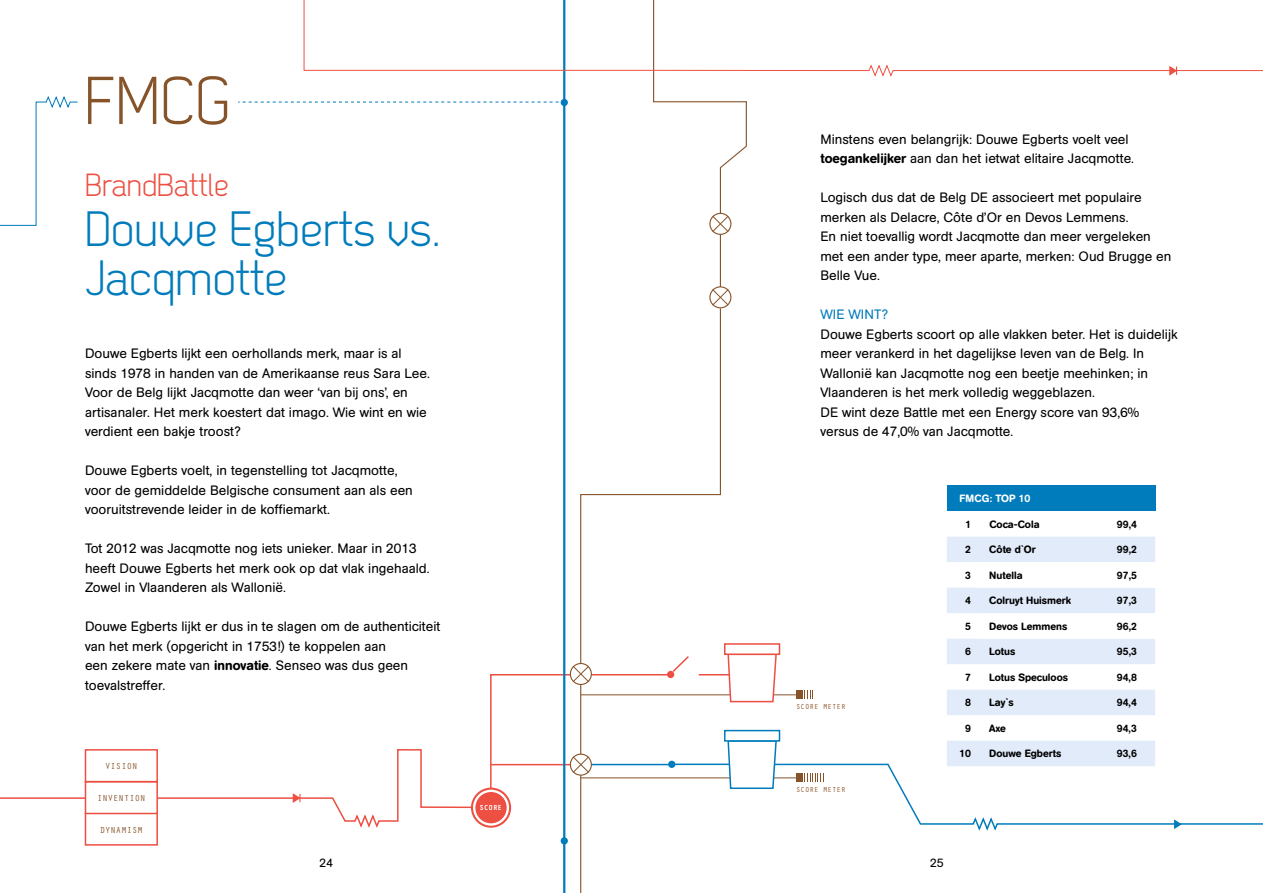
<style>
.page{position:relative;width:1263px;height:893px;background:#fff}
.page>*{position:absolute;margin:0;border:0;box-sizing:border-box;transform-origin:0 0}
.t1{font:67.5px "Dekar";color:#875329}
.t2{font:49.5px/49.5px "Dekar";color:#007bbb}
.t3{font:32.1px "Dekar";color:#ed4f42}
.t4{font:13.5px/19.5px "AG Book Rounded";color:#000}
.t5{font:13.5px "AG Book Rounded";letter-spacing:.01em;color:#007bbb}
.t6{font:12px "AG Book Rounded";color:#000}
.t7{font:500 10.5px "AG Book Rounded";color:#000}
.t8{font:500 10.5px "AG Book Rounded";letter-spacing:.01em;color:#fff}
.t9{font:9px "Orator Std";color:#875329}
.t10{font:7.5px "Orator Std";color:#875329}
.t11{font:7.5px "Orator Std";color:#fff}
.s1{font-weight:500}
</style>
<div class="page">
<div style="left:796px;top:690px;width:7px;height:9px;background:#875329"></div>
<svg style="left:804px;top:690px;width:9px;height:9px"></svg>
<hr style="left:581px;top:694px;width:215px;height:1px;background:#875329">
<hr style="left:580px;top:777px;width:216px;height:1px;background:#875329">
<div style="left:710px;top:287px;width:21px;height:21px;background:#8f5f38;border-radius:50%"></div>
<div style="left:709px;top:286px;width:22px;height:22px;border:1px solid #875329;border-radius:50%"></div>
<hr style="left:699px;top:674px;width:30px;height:1px;background:#ed4f42">
<svg style="left:727px;top:655px;width:51px;height:48px"></svg>
<hr style="left:672px;top:764px;width:57px;height:1px;background:#007bbb">
<svg style="left:727px;top:739px;width:536px;height:92px"></svg>
<div style="left:724px;top:730px;width:56px;height:12px;background:#fff;border:2px solid #007bbb"></div>
<hr style="left:563px;top:0;width:2px;height:893px;background:#007bbb">
<svg style="left:580px;top:307px;width:141px;height:586px"></svg>
<svg style="left:0;top:96px;width:78px;height:130px"></svg>
<svg style="left:0;top:654px;width:690px;height:176px"></svg>
<div style="left:85px;top:812px;width:73px;height:34px;background:#fff;border:2px solid #ed4f42"></div>
<div style="left:85px;top:781px;width:73px;height:33px;background:#fff;border:2px solid #ed4f42"></div>
<div style="left:85px;top:749px;width:73px;height:33px;background:#fff;border:2px solid #ed4f42"></div>
<svg style="left:472px;top:789px;width:38px;height:38px"></svg>
<div style="left:471px;top:788px;width:40px;height:40px;border:2px solid #ed4f42;border-radius:50%"></div>
<div style="left:476px;top:793px;width:30px;height:29px;background:#ed4f42;border-radius:50%"></div>
<div style="left:475px;top:792px;width:32px;height:31px;border:2px solid #ed4f42;border-radius:50%"></div>
<div style="left:561px;top:837px;width:7px;height:7px;border:2px solid #007bbb;border-radius:50%"></div>
<svg style="left:238px;top:100px;width:324px;height:5px"></svg>
<div style="left:561px;top:99px;width:7px;height:7px;border:2px solid #007bbb;border-radius:50%"></div>
<svg style="left:653px;top:77px;width:94px;height:229px"></svg>
<div style="left:724px;top:643px;width:56px;height:12px;background:#fff;border:2px solid #ed4f42"></div>
<svg style="left:303px;top:0;width:960px;height:77px"></svg>
<div style="left:947px;top:486px;width:208px;height:25px;background:#007bbb"></div>
<svg style="left:947px;top:536px;width:208px;height:1px"></svg>
<svg style="left:947px;top:537px;width:208px;height:229px;fill:#e2ebfa"></svg>
<svg style="left:976px;top:562px;width:179px;height:77px"></svg>
<h1 class="t1" style="left:85px;top:67px;width:148px">FMCG</h1>
<h3 class="t3" style="left:85px;top:169px;width:146px">BrandBattle</h3>
<h2 class="t2" style="left:85px;top:205px;width:358px">Douwe Egberts vs.<br>Jacqmotte</h2>
<p class="t4" style="left:85px;top:344px;width:346px">Douwe Egberts lijkt een oerhollands merk, maar is al sinds 1978 in handen van de Amerikaanse reus Sara Lee.<br>Voor de Belg lijkt Jacqmotte dan weer ‘van bij ons’, en artisanaler. Het merk koestert dat imago. Wie wint en wie verdient een bakje troost?</p>
<p class="t4" style="left:85px;top:461px;width:329px">Douwe Egberts voelt, in tegenstelling tot Jacqmotte, voor de gemiddelde Belgische consument aan als een vooruitstrevende leider in de koffiemarkt.</p>
<p class="t4" style="left:85px;top:539px;width:346px">Tot 2012 was Jacqmotte nog iets unieker. Maar in 2013 heeft Douwe Egberts het merk ook op dat vlak ingehaald.<br>Zowel in Vlaanderen als Wallonië.</p>
<p class="t4" style="left:85px;top:617px;width:357px">Douwe Egberts lijkt er dus in te slagen om de authenticiteit van het merk (opgericht in 1753!) te koppelen aan<br>een zekere mate van <span class="s1">innovatie</span>. Senseo was dus geen toevalstreffer.</p>
<p class="t9" style="left:105px;top:759px;width:34px">VISION</p>
<p class="t9" style="left:97px;top:792px;width:50px">INVENTION</p>
<p class="t9" style="left:100px;top:824px;width:17px">DYNAMISM</p>
<p class="t11" style="left:480px;top:802px;width:24px">SCORE</p>
<p class="t4" style="left:820px;top:129px;width:315px">Minstens even belangrijk: Douwe Egberts voelt veel <span class="s1">toegankelijker</span> aan dan het ietwat elitaire Jacqmotte.</p>
<p class="t4" style="left:820px;top:188px;width:352px">Logisch dus dat de Belg DE associeert met populaire merken als Delacre, Côte d’Or en Devos Lemmens.<br>En niet toevallig wordt Jacqmotte dan meer vergeleken met een ander type, meer aparte, merken: Oud Brugge en Belle Vue.</p>
<p class="t5" style="left:820px;top:307px;width:69px">WIE WINT?</p>
<p class="t4" style="left:820px;top:324px;width:359px">Douwe Egberts scoort op alle vlakken beter. Het is duidelijk meer verankerd in het dagelijkse leven van de Belg. In Wallonië kan Jacqmotte nog een beetje meehinken; in Vlaanderen is het merk volledig weggeblazen.<br>DE wint deze Battle met een Energy score van 93,6% versus de 47,0% van Jacqmotte.</p>
<p class="t10" style="left:796px;top:701px;width:49px">SCORE METER</p>
<p class="t10" style="left:796px;top:784px;width:49px">SCORE METER</p>
<p class="t8" style="left:959px;top:492px;width:44px">FMCG: top</p>
<p class="t8" style="left:1019px;top:492px;width:13px">10</p>
<p class="t7" style="left:965px;top:518px;width:7px">1</p>
<p class="t7" style="left:989px;top:518px;width:52px">Coca-Cola</p>
<p class="t7" style="left:1117px;top:518px;width:22px">99,4</p>
<p class="t7" style="left:965px;top:543px;width:7px">2</p>
<p class="t7" style="left:989px;top:543px;width:48px">Côte d`Or</p>
<p class="t7" style="left:1117px;top:543px;width:22px">99,2</p>
<p class="t7" style="left:965px;top:569px;width:7px">3</p>
<p class="t7" style="left:989px;top:569px;width:35px">Nutella</p>
<p class="t7" style="left:1117px;top:569px;width:22px">97,5</p>
<p class="t7" style="left:965px;top:594px;width:7px">4</p>
<p class="t7" style="left:989px;top:594px;width:83px">Colruyt Huismerk</p>
<p class="t7" style="left:1117px;top:594px;width:22px">97,3</p>
<p class="t7" style="left:965px;top:620px;width:7px">5</p>
<p class="t7" style="left:989px;top:620px;width:79px">Devos Lemmens</p>
<p class="t7" style="left:1117px;top:620px;width:22px">96,2</p>
<p class="t7" style="left:965px;top:646px;width:7px">6</p>
<p class="t7" style="left:989px;top:646px;width:28px">Lotus</p>
<p class="t7" style="left:1117px;top:646px;width:22px">95,3</p>
<p class="t7" style="left:965px;top:671px;width:7px">7</p>
<p class="t7" style="left:989px;top:671px;width:80px">Lotus Speculoos</p>
<p class="t7" style="left:1117px;top:671px;width:22px">94,8</p>
<p class="t7" style="left:965px;top:697px;width:7px">8</p>
<p class="t7" style="left:989px;top:697px;width:26px">Lay`s</p>
<p class="t7" style="left:1117px;top:697px;width:22px">94,4</p>
<p class="t7" style="left:965px;top:722px;width:7px">9</p>
<p class="t7" style="left:989px;top:722px;width:18px">Axe</p>
<p class="t7" style="left:1117px;top:722px;width:22px">94,3</p>
<p class="t7" style="left:959px;top:748px;width:13px">10</p>
<p class="t7" style="left:989px;top:748px;width:74px">Douwe Egberts</p>
<p class="t7" style="left:1117px;top:748px;width:22px">93,6</p>
<p class="t6" style="left:320px;top:856px;width:15px">24</p>
<p class="t6" style="left:930px;top:856px;width:15px">25</p>
</div>
